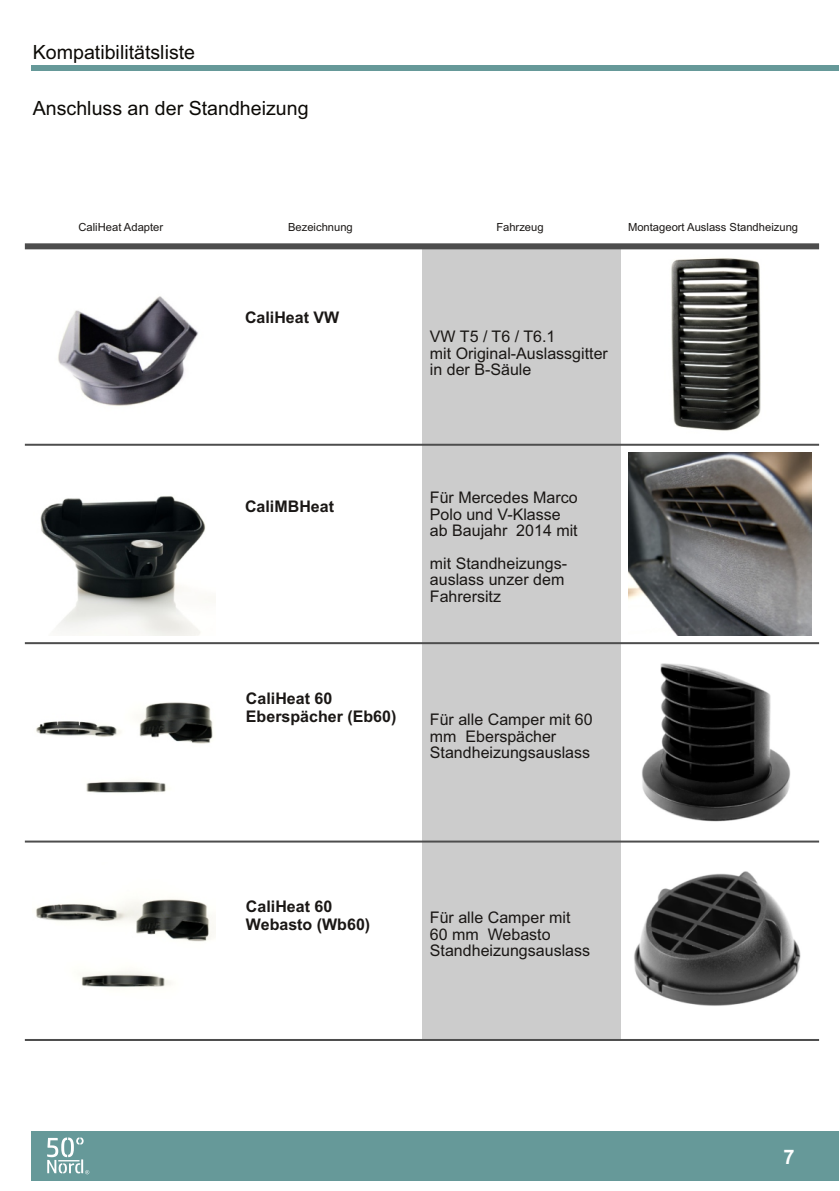
<style>
.page{position:relative;width:840px;height:1191px;background:#fff}
.page>*{position:absolute;margin:0;border:0;box-sizing:border-box;transform-origin:0 0}
.t1{font:700 20px "Arial";color:#fff}
.t2{font:19.6px "Arial";color:#0c0a06}
.t3{font:16px/16.4px "Arial";color:#1a1715}
.t4{font:700 16px/17.8px "Arial";color:#1a1715}
.t5{font:11.2px "Arial";color:#1a1715}
</style>
<div class="page">
<div style="left:422px;top:246px;width:198px;height:794px;background:#ccc"></div>
<div style="left:25px;top:243px;width:793px;height:6px;background:#4d4d4d"></div>
<hr style="left:25px;top:444px;width:793px;height:2px;background:#4d4d4d">
<hr style="left:25px;top:642px;width:793px;height:2px;background:#4d4d4d">
<hr style="left:25px;top:840px;width:793px;height:2px;background:#4d4d4d">
<hr style="left:25px;top:1039px;width:793px;height:2px;background:#4d4d4d">
<img style="left:40px;top:496px;width:166px;height:139px">
<img style="left:36px;top:702px;width:177px;height:91px">
<img style="left:36px;top:899px;width:179px;height:89px">
<img style="left:671px;top:258px;width:90px;height:173px">
<img style="left:628px;top:453px;width:182px;height:182px">
<img style="left:642px;top:663px;width:149px;height:159px">
<img style="left:634px;top:871px;width:167px;height:135px">
<div style="left:31px;top:65px;width:806px;height:6px;background:#699"></div>
<div style="left:31px;top:1131px;width:806px;height:49px;background:#699"></div>
<img style="left:58px;top:296px;width:140px;height:110px">
<svg style="left:47px;top:1137px;width:42px;height:37px"></svg>
<p class="t2" style="left:33px;top:44px;width:164px">Kompatibilitätsliste</p>
<p class="t2" style="left:33px;top:101px;width:277px">Anschluss an der Standheizung</p>
<p class="t5" style="left:78px;top:222px;width:86px">CaliHeat Adapter</p>
<p class="t5" style="left:288px;top:222px;width:66px">Bezeichnung</p>
<p class="t5" style="left:496px;top:222px;width:49px">Fahrzeug</p>
<p class="t5" style="left:627px;top:222px;width:171px">Montageort Auslass Standheizung</p>
<p class="t4" style="left:245px;top:310px;width:96px">CaliHeat VW</p>
<p class="t3" style="left:429px;top:330px;width:179px">VW T5 / T6 / T6.1<br>mit Original-Auslassgitter in der B-Säule</p>
<p class="t4" style="left:245px;top:499px;width:90px">CaliMBHeat</p>
<p class="t3" style="left:429px;top:491px;width:149px">Für Mercedes Marco<br>Polo und V-Klasse ab Baujahr 2014 mit</p>
<p class="t3" style="left:429px;top:556px;width:138px">mit Standheizungs&shy;auslass unzer dem<br>Fahrersitz</p>
<p class="t4" style="left:246px;top:691px;width:152px">CaliHeat 60<br>Eberspächer (Eb60)</p>
<p class="t3" style="left:429px;top:712px;width:164px">Für alle Camper mit 60 mm Eberspächer<br>Standheizungsauslass</p>
<p class="t4" style="left:246px;top:899px;width:126px">CaliHeat 60<br>Webasto (Wb60)</p>
<p class="t3" style="left:429px;top:911px;width:162px">Für alle Camper mit<br>60 mm Webasto<br>Standheizungsauslass</p>
<p class="t1" style="left:783px;top:1149px;width:32px">7 <sup>3</sup></p>
</div>
